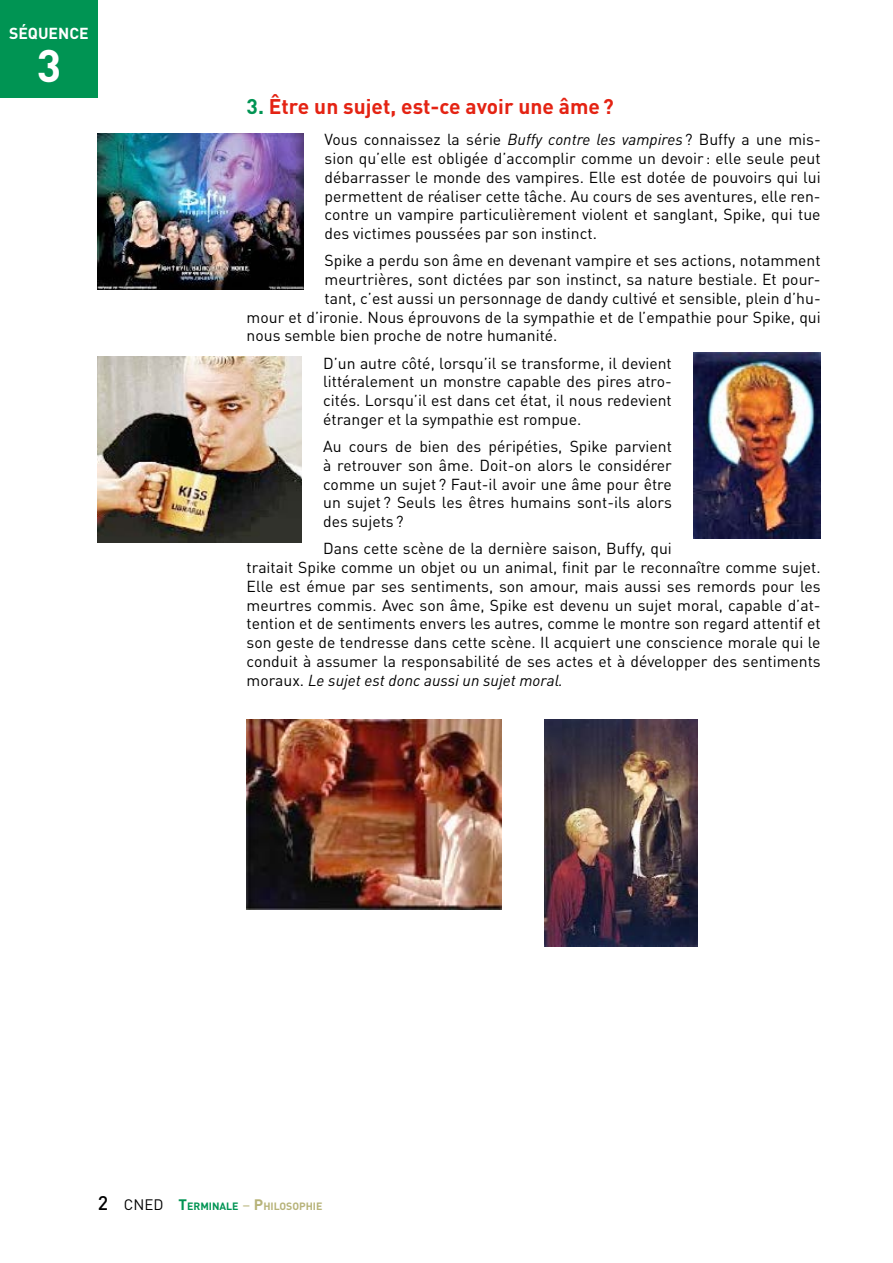
<style>
.page{position:relative;width:893px;height:1263px;background:#fff}
.page>*{position:absolute;margin:0;border:0;box-sizing:border-box;transform-origin:0 0}
.t1{font:700 45px "DINOT";color:#fff}
.t2{font:700 21px "DINOT";color:#e42313}
.t3{font:15.75px/18.8px "DINOT";color:#000;text-align:justify}
.t4{font:700 15.75px "DINOT";color:#fff}
.t5{font:700 10.5px "DINOT";color:#b7b379}
.s1{color:#009453}
.s2{font-style:italic}
.s3{font-weight:500;font-size:19.5px;color:#000}
.s4{font-weight:400;font-size:15px;color:#000}
.s5{font-size:15px;color:#009453}
.s6{font-weight:400;font-size:15px}
.s7{font-size:15px}
</style>
<div class="page">
<img style="left:98px;top:134px;width:205px;height:156px">
<img style="left:98px;top:356px;width:204px;height:186px">
<img style="left:693px;top:352px;width:128px;height:187px">
<img style="left:247px;top:719px;width:255px;height:191px">
<img style="left:544px;top:719px;width:153px;height:227px">
<div style="left:0;top:0;width:98px;height:98px;background:#009453"></div>
<p class="t4" style="left:9px;top:23px;width:81px">SÉQUENCE</p>
<h1 class="t1" style="left:37px;top:36px;width:26px">3</h1>
<h2 class="t2" style="left:247px;top:93px;width:368px"><span class="s1">3.</span> Être un sujet, est-ce avoir une âme?</h2>
<p class="t3" style="left:325px;top:130px;width:498px">Vous connaissez la série <span class="s2">Buffy contre les vampires</span>? Buffy a une mis&shy;sion qu’elle est obligée d’accomplir comme un devoir : elle seule peut débarrasser le monde des vampires. Elle est dotée de pouvoirs qui lui permettent de réaliser cette tâche. Au cours de ses aventures, elle ren&shy;contre un vampire particulièrement violent et sanglant, Spike, qui tue des victimes poussées par son instinct.</p>
<p class="t3" style="left:325px;top:251px;width:498px">Spike a perdu son âme en devenant vampire et ses actions, notamment</p>
<p class="t3" style="left:325px;top:270px;width:498px">meurtrières, sont dictées par son instinct, sa nature bestiale. Et pour-</p>
<p class="t3" style="left:325px;top:288px;width:498px">tant, c’est aussi un personnage de dandy cultivé et sensible, plein d’hu-</p>
<p class="t3" style="left:247px;top:307px;width:576px">mour et d’ironie. Nous éprouvons de la sympathie et de l’empathie pour Spike, qui</p>
<p class="t3" style="left:247px;top:326px;width:312px">nous semble bien proche de notre humanité.</p>
<p class="t3" style="left:323px;top:353px;width:350px">D’un autre côté, lorsqu’il se transforme, il devient littéralement un monstre capable des pires atro&shy;cités. Lorsqu’il est dans cet état, il nous redevient étranger et la sympathie est rompue.</p>
<p class="t3" style="left:323px;top:437px;width:350px">Au cours de bien des péripéties, Spike parvient à retrouver son âme. Doit-on alors le considérer comme un sujet ? Faut-il avoir une âme pour être un sujet ? Seuls les êtres humains sont-ils alors des sujets ?</p>
<p class="t3" style="left:247px;top:539px;width:576px;text-align:left;text-indent:77px">Dans cette scène de la dernière saison, Buffy, qui<br>traitait Spike comme un objet ou un animal, finit par le reconnaître comme sujet.<br>Elle est émue par ses sentiments, son amour, mais aussi ses remords pour les meurtres commis. Avec son âme, Spike est devenu un sujet moral, capable d’at&shy;tention et de sentiments envers les autres, comme le montre son regard attentif et son geste de tendresse dans cette scène. Il acquiert une conscience morale qui le conduit à assumer la responsabilité de ses actes et à développer des sentiments moraux. <span class="s2">Le sujet est donc aussi un sujet moral.</span></p>
<p class="t5" style="left:98px;top:1199px;width:226px"><span class="s3">2</span> <span class="s4">CNED</span> <span class="s5">T</span><span class="s1">ERMINALE</span> <span class="s6">–</span> <span class="s7">P</span>HILOSOPHIE</p>
</div>
